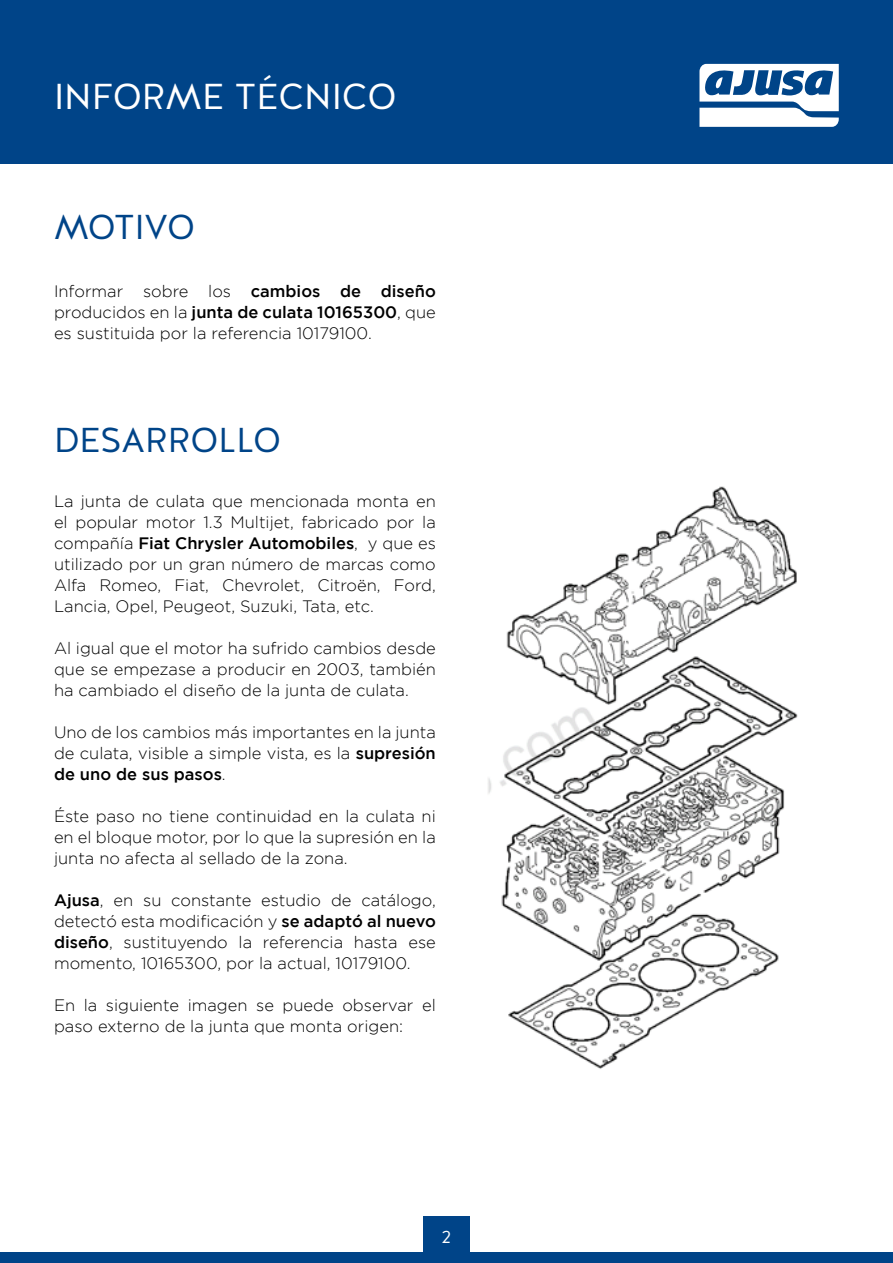
<style>
.page{position:relative;width:893px;height:1263px;background:#fff}
.page>*{position:absolute;margin:0;border:0;box-sizing:border-box;transform-origin:0 0}
.t1{font:36px "Halis GR";color:#fff}
.t2{font:34.5px "Halis GR";color:#048}
.t3{font:18px "Halis GR";color:#fff}
.t4{font:300 16.5px/21px "Gotham";color:#000;text-align:justify}
.s1{font-weight:500}
</style>
<div class="page">
<div style="left:0;top:0;width:893px;height:163px;background:#048"></div>
<svg style="left:699px;top:64px;width:140px;height:63px"></svg>
<div style="left:0;top:1252px;width:893px;height:11px;background:#048"></div>
<div style="left:423px;top:1216px;width:47px;height:46px;background:#048"></div>
<img style="left:488px;top:486px;width:310px;height:583px">
<h1 class="t1" style="left:54px;top:73px;width:344px">INFORME TÉCNICO</h1>
<h2 class="t2" style="left:54px;top:204px;width:143px">MOTIVO</h2>
<p class="t4" style="left:54px;top:280px;width:383px">Informar sobre los <span class="s1">cambios de diseño </span>producidos en la <span class="s1">junta de culata 10165300</span>, que es sustituida por la referencia 10179100.</p>
<h2 class="t2" style="left:54px;top:418px;width:229px">DESARROLLO</h2>
<p class="t4" style="left:54px;top:490px;width:383px">La junta de culata que mencionada monta en el popular motor 1.3 Multijet, fabricado por la compañía <span class="s1">Fiat Chrysler Automobiles</span>, y que es utilizado por un gran número de marcas como Alfa Romeo, Fiat, Chevrolet, Citroën, Ford, Lancia, Opel, Peugeot, Suzuki, Tata, etc.</p>
<p class="t4" style="left:54px;top:637px;width:383px">Al igual que el motor ha sufrido cambios desde que se empezase a producir en 2003, también ha cambiado el diseño de la junta de culata.</p>
<p class="t4" style="left:54px;top:721px;width:383px">Uno de los cambios más importantes en la junta de culata, visible a simple vista, es la <span class="s1">supresión de uno de sus pasos</span>.</p>
<p class="t4" style="left:54px;top:805px;width:383px">Éste paso no tiene continuidad en la culata ni en el bloque motor, por lo que la supresión en la junta no afecta al sellado de la zona.</p>
<p class="t4" style="left:54px;top:890px;width:383px"><span class="s1">Ajusa</span>, en su constante estudio de catálogo, detectó esta modificación y <span class="s1">se adaptó al nuevo diseño</span>, sustituyendo la referencia hasta ese momento, 10165300, por la actual, 10179100.</p>
<p class="t4" style="left:54px;top:995px;width:383px">En la siguiente imagen se puede observar el paso externo de la junta que monta origen:</p>
<p class="t3" style="left:442px;top:1225px;width:11px">2</p>
</div>
